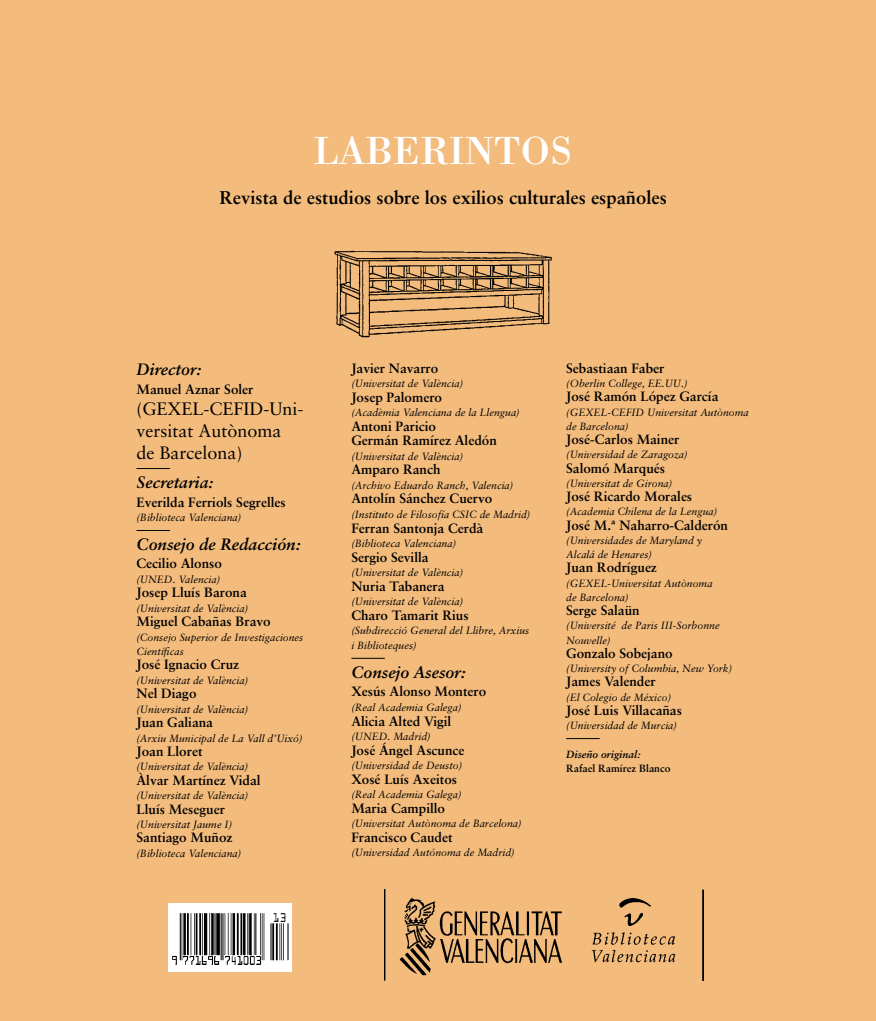
<style>
.page{position:relative;width:876px;height:1021px;background:#fff}
.page>*{position:absolute;margin:0;border:0;box-sizing:border-box;transform-origin:0 0}
.t1{font:40.5px "Bodoni";color:#fff}
.t2{font:700 18.45px "Sabon";color:#000}
.t3{font:18px/21.8px "Sabon";color:#000}
.t4{font:italic 700 16.5px "Sabon";color:#000}
.t5{font:700 13.5px/14.5px "Sabon";color:#000}
.t6{font:italic 10.5px/14.2px "Sabon";color:#000}
.t7{font:700 10.5px "Sabon";color:#000}
.t8{font:italic 700 10.5px "Sabon";color:#000}
</style>
<div class="page">
<div style="left:0;top:0;width:876px;height:1020px;background:#f3bc7d"></div>
<img style="left:334px;top:250px;width:218px;height:87px">
<div style="left:168px;top:903px;width:124px;height:68px;background:#fff"></div>
<img style="left:171px;top:913px;width:118px;height:51px">
<img style="left:385px;top:889px;width:319px;height:91px">
<img style="left:619px;top:898px;width:32px;height:27px">
<hr style="left:136px;top:468px;width:34px;height:1px;background:#000">
<hr style="left:136px;top:530px;width:34px;height:1px;background:#000">
<hr style="left:566px;top:738px;width:34px;height:1px;background:#000">
<hr style="left:351px;top:658px;width:34px;height:1px;background:#000">
<h1 class="t1" style="left:314px;top:126px;width:260px">LABERINTOS</h1>
<h2 class="t2" style="left:220px;top:186px;width:449px">Revista de estudios sobre los exilios culturales españoles</h2>
<h3 class="t4" style="left:136px;top:359px;width:66px">Director:</h3>
<p class="t5" style="left:136px;top:381px;width:119px">Manuel Aznar Soler</p>
<h3 class="t3" style="left:136px;top:398px;width:168px">(GEXEL-CEFID-Uni&shy;versitat Autònoma de Barcelona)</h3>
<h3 class="t4" style="left:136px;top:472px;width:78px">Secretaria:</h3>
<p class="t5" style="left:136px;top:494px;width:151px">Everilda Ferriols Segrelles</p>
<p class="t6" style="left:136px;top:510px;width:106px">(Biblioteca Valenciana)</p>
<h3 class="t4" style="left:136px;top:534px;width:165px">Consejo de Redacción:</h3>
<p class="t5" style="left:136px;top:556px;width:87px">Cecilio Alonso</p>
<p class="t6" style="left:136px;top:572px;width:85px">(UNED. Valencia)</p>
<p class="t5" style="left:136px;top:585px;width:112px">Josep Lluís Barona</p>
<p class="t6" style="left:136px;top:601px;width:113px">(Universitat de València)</p>
<p class="t5" style="left:136px;top:614px;width:136px">Miguel Cabañas Bravo</p>
<p class="t6" style="left:136px;top:629px;width:168px">(Consejo Superior de Investigaciones<br>Científicas</p>
<p class="t5" style="left:136px;top:657px;width:104px">José Ignacio Cruz</p>
<p class="t6" style="left:136px;top:673px;width:113px">(Universitat de València)</p>
<p class="t5" style="left:136px;top:686px;width:62px">Nel Diago</p>
<p class="t6" style="left:136px;top:702px;width:113px">(Universitat de València)</p>
<p class="t5" style="left:136px;top:714px;width:78px">Juan Galiana</p>
<p class="t6" style="left:136px;top:730px;width:168px">(Arxiu Municipal de La Vall d’Uixó)</p>
<p class="t5" style="left:136px;top:743px;width:68px">Joan Lloret</p>
<p class="t6" style="left:136px;top:759px;width:113px">(Universitat de València)</p>
<p class="t5" style="left:136px;top:772px;width:126px">Àlvar Martínez Vidal</p>
<p class="t6" style="left:136px;top:788px;width:113px">(Universitat de València)</p>
<p class="t5" style="left:136px;top:801px;width:90px">Lluís Meseguer</p>
<p class="t6" style="left:136px;top:817px;width:97px">(Universitat Jaume I)</p>
<p class="t5" style="left:136px;top:830px;width:98px">Santiago Muñoz</p>
<p class="t6" style="left:136px;top:846px;width:106px">(Biblioteca Valenciana)</p>
<p class="t5" style="left:351px;top:360px;width:89px">Javier Navarro</p>
<p class="t6" style="left:351px;top:376px;width:113px">(Universitat de València)</p>
<p class="t5" style="left:351px;top:389px;width:92px">Josep Palomero</p>
<p class="t6" style="left:351px;top:405px;width:170px">(Acadèmia Valenciana de la Llengua)</p>
<p class="t5" style="left:351px;top:418px;width:147px">Antoni Paricio<br>Germán Ramírez Aledón</p>
<p class="t6" style="left:351px;top:449px;width:113px">(Universitat de València)</p>
<p class="t5" style="left:351px;top:462px;width:91px">Amparo Ranch</p>
<p class="t6" style="left:351px;top:478px;width:164px">(Archivo Eduardo Ranch, Valencia)</p>
<p class="t5" style="left:351px;top:491px;width:143px">Antolín Sánchez Cuervo</p>
<p class="t6" style="left:351px;top:507px;width:181px">(Instituto de Filosofía CSIC de Madrid)</p>
<p class="t5" style="left:351px;top:520px;width:134px">Ferran Santonja Cerdà</p>
<p class="t6" style="left:351px;top:536px;width:106px">(Biblioteca Valenciana)</p>
<p class="t5" style="left:351px;top:549px;width:79px">Sergio Sevilla</p>
<p class="t6" style="left:351px;top:565px;width:113px">(Universitat de València)</p>
<p class="t5" style="left:351px;top:578px;width:95px">Nuria Tabanera</p>
<p class="t6" style="left:351px;top:594px;width:113px">(Universitat de València)</p>
<p class="t5" style="left:351px;top:607px;width:119px">Charo Tamarit Rius</p>
<p class="t6" style="left:351px;top:623px;width:179px">(Subdirecció General del Llibre, Arxius i Biblioteques)</p>
<h3 class="t4" style="left:351px;top:662px;width:115px">Consejo Asesor:</h3>
<p class="t5" style="left:351px;top:684px;width:137px">Xesús Alonso Montero</p>
<p class="t6" style="left:351px;top:700px;width:112px">(Real Academia Galega)</p>
<p class="t5" style="left:351px;top:713px;width:102px">Alicia Alted Vigil</p>
<p class="t6" style="left:351px;top:729px;width:81px">(UNED. Madrid)</p>
<p class="t5" style="left:351px;top:742px;width:115px">José Ángel Ascunce</p>
<p class="t6" style="left:351px;top:758px;width:112px">(Universidad de Deusto)</p>
<p class="t5" style="left:351px;top:771px;width:107px">Xosé Luís Axeitos</p>
<p class="t6" style="left:351px;top:787px;width:112px">(Real Academia Galega)</p>
<p class="t5" style="left:351px;top:800px;width:95px">Maria Campillo</p>
<p class="t6" style="left:351px;top:816px;width:172px">(Universitat Autònoma de Barcelona)</p>
<p class="t5" style="left:351px;top:829px;width:103px">Francisco Caudet</p>
<p class="t6" style="left:351px;top:845px;width:165px">(Universidad Autónoma de Madrid)</p>
<p class="t5" style="left:566px;top:360px;width:100px">Sebastiaan Faber</p>
<p class="t6" style="left:566px;top:376px;width:123px">(Oberlin College, EE.UU.)</p>
<p class="t5" style="left:566px;top:389px;width:154px">José Ramón López García</p>
<p class="t6" style="left:566px;top:405px;width:184px">(GEXEL-CEFID Universitat Autònoma de Barcelona)</p>
<p class="t5" style="left:566px;top:432px;width:115px">José-Carlos Mainer</p>
<p class="t6" style="left:566px;top:447px;width:123px">(Universidad de Zaragoza)</p>
<p class="t5" style="left:566px;top:460px;width:101px">Salomó Marqués</p>
<p class="t6" style="left:566px;top:476px;width:108px">(Universitat de Girona)</p>
<p class="t5" style="left:566px;top:489px;width:128px">José Ricardo Morales</p>
<p class="t6" style="left:566px;top:504px;width:153px">(Academia Chilena de la Lengua)</p>
<p class="t5" style="left:566px;top:517px;width:163px">José M.ª Naharro-Calderón</p>
<p class="t6" style="left:566px;top:533px;width:137px">(Universidades de Maryland y<br>Alcalá de Henares)</p>
<p class="t5" style="left:566px;top:560px;width:92px">Juan Rodríguez</p>
<p class="t6" style="left:566px;top:576px;width:148px">(GEXEL-Universitat Autònoma de Barcelona)</p>
<p class="t5" style="left:566px;top:603px;width:75px">Serge Salaün</p>
<p class="t6" style="left:566px;top:618px;width:155px">(Université de Paris III-Sorbonne<br>Nouvelle)</p>
<p class="t5" style="left:566px;top:645px;width:108px">Gonzalo Sobejano</p>
<p class="t6" style="left:566px;top:661px;width:168px">(University of Columbia, New York)</p>
<p class="t5" style="left:566px;top:674px;width:91px">James Valender</p>
<p class="t6" style="left:566px;top:690px;width:107px">(El Colegio de México)</p>
<p class="t5" style="left:566px;top:702px;width:117px">José Luis Villacañas</p>
<p class="t6" style="left:566px;top:718px;width:112px">(Universidad de Murcia)</p>
<p class="t8" style="left:566px;top:747px;width:76px">Diseño original:</p>
<p class="t7" style="left:566px;top:761px;width:106px">Rafael Ramírez Blanco</p>
</div>
